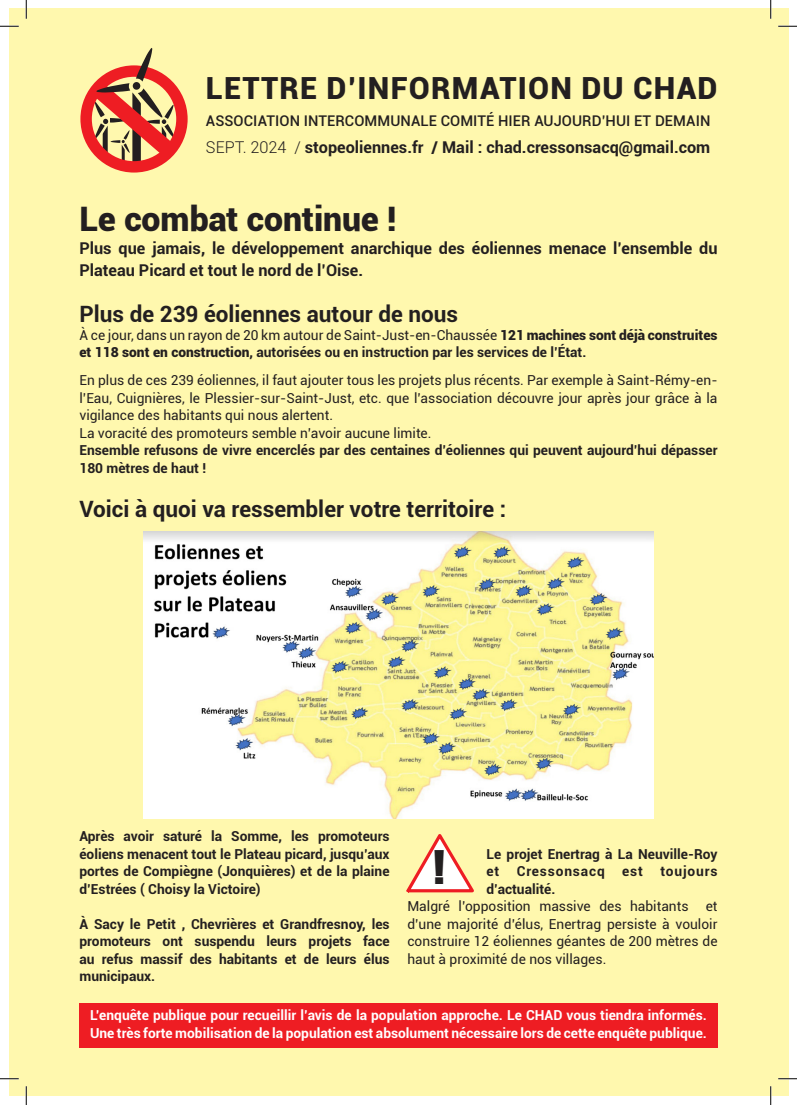
<style>
.page{position:relative;width:797px;height:1105px;background:#fff}
.page>*{position:absolute;margin:0;border:0;box-sizing:border-box;transform-origin:0 0}
.t1{font:42.62px "Impact";color:#231f20}
.t2{font:900 33.75px "Roboto";color:#231f20}
.t3{font:900 30.5px "Roboto";letter-spacing:.04em;color:#231f20}
.t4{font:700 22.5px "Roboto";color:#231f20}
.t5{font:700 16.25px/22.5px "Roboto";color:#231f20}
.t6{font:500 14.75px "Roboto";letter-spacing:.005em;color:#231f20}
.t7{font:13.75px/17.5px "Roboto";color:#231f20;text-align:justify}
.t8{font:700 13.75px/17.5px "Roboto";color:#231f20}
.t9{font:700 13.75px/17.5px "Roboto";color:#fff}
.t10{font:700 13.75px "Roboto";letter-spacing:.06em;color:#231f20}
.s1{font-weight:300}
.s2{font-weight:900}
.s3{font-weight:700}
</style>
<div class="page">
<div style="left:9px;top:9px;width:779px;height:1087px;background:#fff8ae"></div>
<svg style="left:80px;top:48px;width:108px;height:125px"></svg>
<div style="left:79px;top:1002px;width:638px;height:45px;background:#ee1d23"></div>
<img style="left:144px;top:531px;width:509px;height:287px">
<svg style="left:406px;top:834px;width:68px;height:59px"></svg>
<svg style="left:0;top:25px;width:19px;height:2px"></svg>
<svg style="left:778px;top:25px;width:19px;height:2px"></svg>
<svg style="left:0;top:1078px;width:19px;height:1px"></svg>
<svg style="left:778px;top:1078px;width:19px;height:1px"></svg>
<svg style="left:25px;top:0;width:2px;height:19px"></svg>
<svg style="left:25px;top:1086px;width:2px;height:19px"></svg>
<svg style="left:770px;top:0;width:1px;height:19px"></svg>
<svg style="left:770px;top:1086px;width:1px;height:19px"></svg>
<p class="t3" style="left:206px;top:66px;width:513px">LETTRE D’INFORMATION DU CHAD</p>
<p class="t6" style="left:206px;top:111px;width:506px">ASSOCIATION INTERCOMMUNALE COMITÉ HIER AUJOURD’HUI ET DEMAIN</p>
<p class="t5" style="left:206px;top:136px;width:506px"><span class="s1">SEPT. 2024 /</span> stopeoliennes.fr / Mail : chad.cressonsacq@gmail.com</p>
<p class="t2" style="left:79px;top:195px;width:319px">Le combat continue !</p>
<p class="t5" style="left:79px;top:236px;width:639px">Plus que jamais, le développement anarchique des éoliennes menace l’ensemble du<br>Plateau Picard et tout le nord de l’Oise.</p>
<p class="t4" style="left:79px;top:298px;width:380px">Plus de 239 éoliennes autour de nous</p>
<p class="t7" style="left:79px;top:326px;width:639px">À ce jour, dans un rayon de 20 km autour de Saint-Just-en-Chaussée <span class="s2">121 machines sont déjà construites et 118 sont en construction</span><span class="s3">, autorisées ou en instruction par les services de l’État.</span></p>
<p class="t7" style="left:79px;top:371px;width:639px">En plus de ces 239 éoliennes, il faut ajouter tous les projets plus récents. Par exemple à Saint-Rémy-en&shy;l’Eau, Cuignières, le Plessier-sur-Saint-Just, etc. que l’association découvre jour après jour grâce à la vigilance des habitants qui nous alertent.</p>
<p class="t7" style="left:79px;top:424px;width:353px">La voracité des promoteurs semble n’avoir aucune limite.</p>
<p class="t8" style="left:79px;top:441px;width:639px">Ensemble refusons de vivre encerclés par des centaines d’éoliennes qui peuvent aujourd’hui dépasser<br>180 mètres de haut !</p>
<p class="t4" style="left:79px;top:493px;width:428px">Voici à quoi va ressembler votre territoire :</p>
<p class="t8" style="left:79px;top:827px;width:312px;text-align:justify">Après avoir saturé la Somme, les promoteurs éoliens menacent tout le Plateau picard, jusqu’aux portes de Compiègne (Jonquières) et de la plaine d’Estrées ( Choisy la Victoire)</p>
<p class="t8" style="left:79px;top:914px;width:312px;text-align:justify">À Sacy le Petit , Chevrières et Grandfresnoy, les promoteurs ont suspendu leurs projets face au refus massif des habitants et de leurs élus municipaux.</p>
<p class="t1" style="left:433px;top:834px;width:13px">!</p>
<p class="t8" style="left:486px;top:844px;width:232px">Le projet Enertrag à La Neuville-Roy et</p>
<p class="t10" style="left:517px;top:861px;width:89px">Cressonsacq</p>
<p class="t8" style="left:622px;top:862px;width:22px">est</p>
<p class="t10" style="left:660px;top:861px;width:59px">toujours</p>
<p class="t8" style="left:486px;top:879px;width:70px">d’actualité.</p>
<p class="t7" style="left:407px;top:897px;width:312px">Malgré l’opposition massive des habitants et d’une majorité d’élus, Enertrag persiste à vouloir construire 12 éoliennes géantes de 200 mètres de haut à proximité de nos villages.</p>
<p class="t9" style="left:90px;top:1006px;width:618px">L’enquête publique pour recueillir l’avis de la population approche. Le CHAD vous tiendra informés.<br>Une très forte mobilisation de la population est absolument nécessaire lors de cette enquête publique.</p>
</div>
